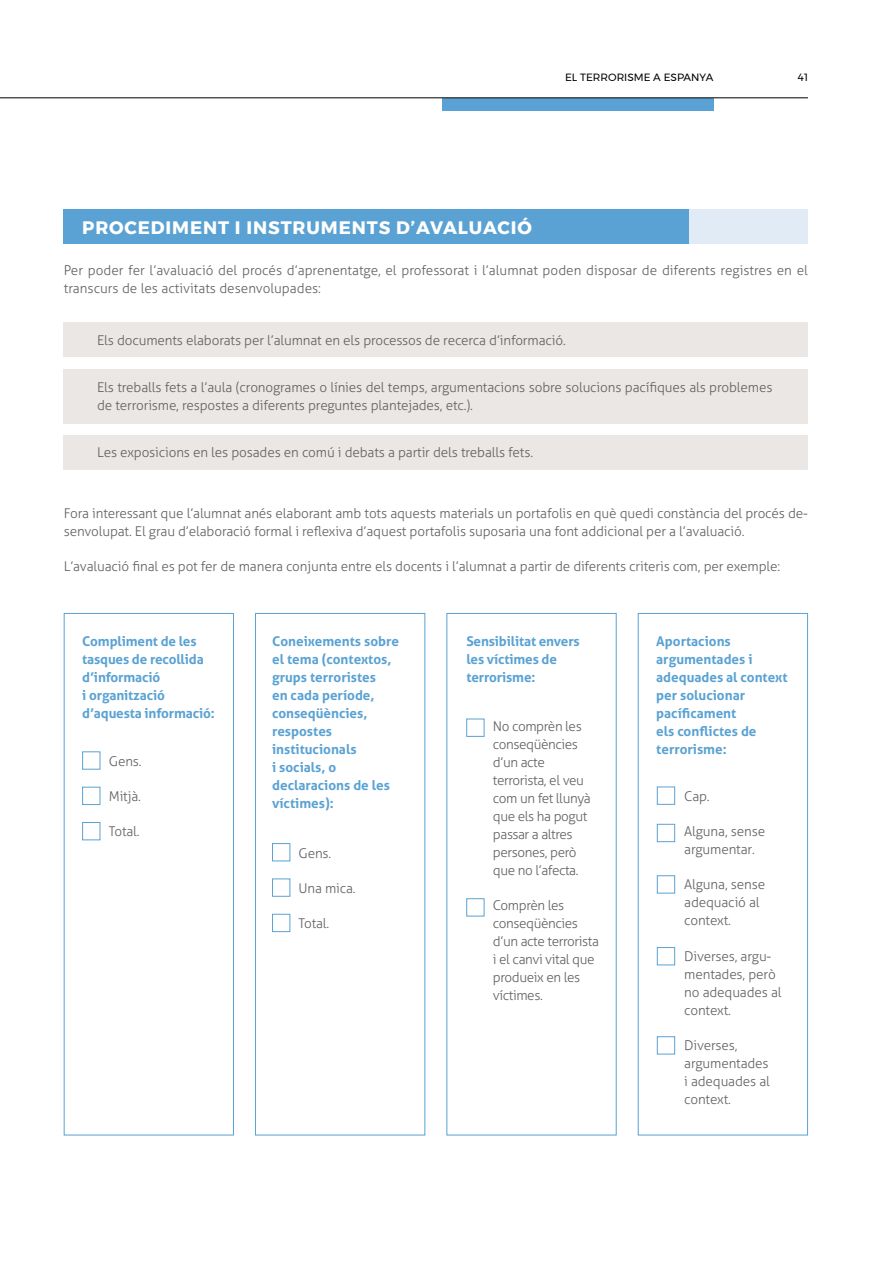
<style>
.page{position:relative;width:893px;height:1263px;background:#fff}
.page>*{position:absolute;margin:0;border:0;box-sizing:border-box;transform-origin:0 0}
.t1{font:700 18px "Montserrat";letter-spacing:.05em;color:#fff}
.credit_text{font:300 13.5px/18px "Aller";letter-spacing:-.01em;color:#626262}
.credit_text-2{font:700 13.5px/18px "Aller";color:#5aa2d3}
.credit_text-3{font:300 13.5px/18px "Aller";letter-spacing:-.03em;color:#626262}
.t2{font:10.5px "Montserrat";color:#000}
</style>
<div class="page">
<div style="left:446px;top:613px;width:171px;height:522px;border:1px solid #5aa2d3"></div>
<div style="left:255px;top:613px;width:170px;height:522px;border:1px solid #5aa2d3"></div>
<div style="left:638px;top:613px;width:170px;height:522px;border:1px solid #5aa2d3"></div>
<div style="left:64px;top:613px;width:170px;height:522px;border:1px solid #5aa2d3"></div>
<div style="left:64px;top:322px;width:744px;height:34px;background:#eae7e5"></div>
<div style="left:64px;top:369px;width:744px;height:54px;background:#eae7e5"></div>
<div style="left:64px;top:435px;width:744px;height:34px;background:#eae7e5"></div>
<div style="left:689px;top:210px;width:119px;height:34px;background:#e1ebf5"></div>
<div style="left:442px;top:98px;width:271px;height:13px;background:#5aa2d3"></div>
<hr style="left:0;top:97px;width:808px;height:1px;background:#000">
<div style="left:64px;top:210px;width:625px;height:34px;background:#5aa2d3"></div>
<div style="left:82px;top:751px;width:18px;height:18px;border:1px solid #5aa2d3"></div>
<div style="left:82px;top:822px;width:18px;height:18px;border:1px solid #5aa2d3"></div>
<div style="left:82px;top:787px;width:18px;height:18px;border:1px solid #5aa2d3"></div>
<div style="left:272px;top:843px;width:18px;height:18px;border:1px solid #5aa2d3"></div>
<div style="left:272px;top:914px;width:18px;height:18px;border:1px solid #5aa2d3"></div>
<div style="left:272px;top:878px;width:18px;height:19px;border:1px solid #5aa2d3"></div>
<div style="left:466px;top:719px;width:18px;height:18px;border:1px solid #5aa2d3"></div>
<div style="left:466px;top:898px;width:18px;height:18px;border:1px solid #5aa2d3"></div>
<div style="left:657px;top:786px;width:18px;height:19px;border:1px solid #5aa2d3"></div>
<div style="left:657px;top:824px;width:18px;height:18px;border:1px solid #5aa2d3"></div>
<div style="left:657px;top:875px;width:18px;height:18px;border:1px solid #5aa2d3"></div>
<div style="left:657px;top:947px;width:18px;height:18px;border:1px solid #5aa2d3"></div>
<div style="left:657px;top:1036px;width:18px;height:18px;border:1px solid #5aa2d3"></div>
<p class="t2" style="left:565px;top:70px;width:150px">EL TERRORISME A ESPANYA</p>
<p class="t2" style="left:798px;top:69px;width:12px">41</p>
<p class="t1" style="left:82px;top:213px;width:451px">PROCEDIMENT I INSTRUMENTS D’AVALUACIÓ</p>
<p class="credit_text" style="left:64px;top:262px;width:746px">Per poder fer l’avaluació del procés d’aprenentatge, el professorat i l’alumnat poden disposar de diferents registres en el transcurs de les activitats desenvolupades:</p>
<p class="credit_text" style="left:97px;top:331px;width:470px">Els documents elaborats per l’alumnat en els processos de recerca d’informació.</p>
<p class="credit_text" style="left:97px;top:378px;width:677px">Els treballs fets a l’aula (cronogrames o línies del temps, argumentacions sobre solucions pacífiques als problemes de terrorisme, respostes a diferents preguntes plantejades, etc.).</p>
<p class="credit_text" style="left:97px;top:443px;width:437px">Les exposicions en les posades en comú i debats a partir dels treballs fets.</p>
<p class="credit_text" style="left:64px;top:504px;width:746px">Fora interessant que l’alumnat anés elaborant amb tots aquests materials un portafolis en què quedi constància del procés de&shy;senvolupat. El grau d’elaboració formal i reflexiva d’aquest portafolis suposaria una font addicional per a l’avaluació.</p>
<p class="credit_text" style="left:64px;top:557px;width:718px">L’avaluació final es pot fer de manera conjunta entre els docents i l’alumnat a partir de diferents criteris com, per exemple:</p>
<p class="credit_text-2" style="left:82px;top:632px;width:134px">Compliment de les tasques de recollida d’informació<br>i organització d’aquesta informació:</p>
<p class="credit_text" style="left:109px;top:753px;width:34px">Gens.</p>
<p class="credit_text" style="left:109px;top:788px;width:34px">Mitjà.</p>
<p class="credit_text" style="left:109px;top:823px;width:32px">Total.</p>
<p class="credit_text-2" style="left:272px;top:632px;width:128px">Coneixements sobre el tema (contextos, grups terroristes<br>en cada període, conseqüències, respostes institucionals<br>i socials, o declaracions de les víctimes):</p>
<p class="credit_text" style="left:298px;top:844px;width:34px">Gens.</p>
<p class="credit_text" style="left:298px;top:879px;width:59px">Una mica.</p>
<p class="credit_text" style="left:298px;top:914px;width:32px">Total.</p>
<p class="credit_text-2" style="left:466px;top:632px;width:115px">Sensibilitat envers les víctimes de terrorisme:</p>
<p class="credit_text-3" style="left:493px;top:718px;width:99px">No comprèn les conseqüències d’un acte terrorista, el veu com un fet llunyà que els ha pogut passar a altres persones, però que no l’afecta.</p>
<p class="credit_text-3" style="left:493px;top:897px;width:107px">Comprèn les conseqüències d’un acte terrorista i el canvi vital que produeix en les víctimes.</p>
<p class="credit_text-2" style="left:656px;top:632px;width:133px">Aportacions argumentades i adequades al context per solucionar pacíficament<br>els conflictes de terrorisme:</p>
<p class="credit_text" style="left:684px;top:788px;width:27px">Cap.</p>
<p class="credit_text" style="left:684px;top:823px;width:82px">Alguna, sense argumentar.</p>
<p class="credit_text" style="left:684px;top:876px;width:82px">Alguna, sense adequació al context.</p>
<p class="credit_text" style="left:684px;top:947px;width:99px">Diverses, argu&shy;mentades, però no adequades al context.</p>
<p class="credit_text" style="left:684px;top:1036px;width:87px">Diverses, argumentades i adequades al context.</p>
</div>
